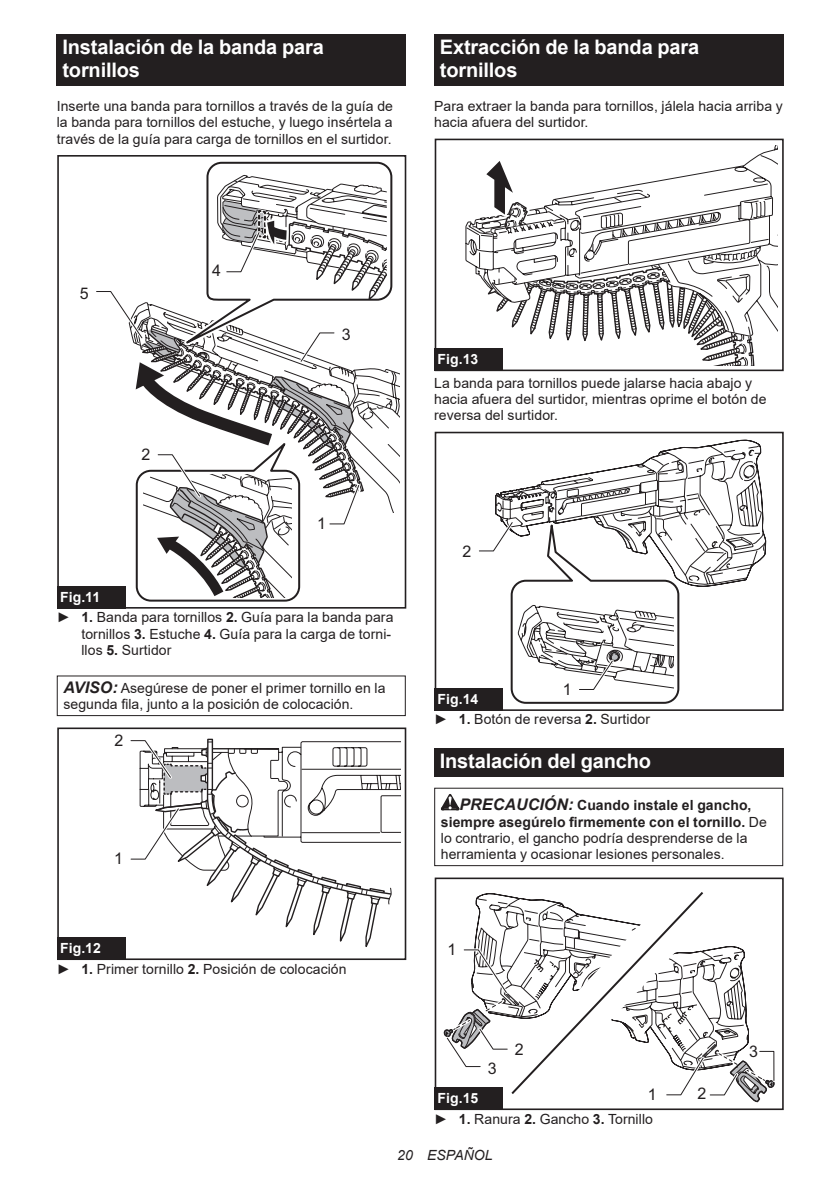
<style>
.page{position:relative;width:840px;height:1191px;background:#fff}
.page>*{position:absolute;margin:0;border:0;box-sizing:border-box;transform-origin:0 0}
.t1{font:700 20px/23.4px "Arial";letter-spacing:-.01em;color:#fff}
.t2{font:16px "Arial";color:#231f20}
.t3{font:14px/16.4px "Arial";letter-spacing:.005em;color:#231f20}
.t4{font:italic 14px "Arial";letter-spacing:.005em;color:#231f20}
.t5{font:700 14px "Arial";color:#fff}
.s1{font-weight:700;color:#fff}
.s2{font-weight:700}
.s3{font-weight:700;font-style:italic;font-size:16px}
</style>
<div class="page">
<div style="left:57px;top:34px;width:348px;height:52px;background:#231f20"></div>
<div style="left:57px;top:155px;width:349px;height:453px;border:2px solid #231f20"></div>
<svg style="left:96px;top:163px;width:304px;height:439px"></svg>
<div style="left:57px;top:586px;width:68px;height:22px;background:#231f20"></div>
<div style="left:57px;top:675px;width:348px;height:41px;border:1px solid #231f20"></div>
<div style="left:57px;top:727px;width:349px;height:233px;border:2px solid #231f20"></div>
<svg style="left:130px;top:738px;width:270px;height:209px"></svg>
<div style="left:57px;top:937px;width:68px;height:23px;background:#231f20"></div>
<div style="left:434px;top:34px;width:348px;height:52px;background:#231f20"></div>
<svg style="left:468px;top:145px;width:309px;height:140px"></svg>
<svg style="left:484px;top:256px;width:271px;height:110px"></svg>
<svg style="left:480px;top:154px;width:49px;height:76px"></svg>
<div style="left:434px;top:343px;width:74px;height:28px;background:#fff"></div>
<div style="left:434px;top:139px;width:349px;height:232px;border:2px solid #231f20"></div>
<div style="left:434px;top:348px;width:68px;height:23px;background:#231f20"></div>
<svg style="left:659px;top:439px;width:107px;height:116px"></svg>
<div style="left:434px;top:432px;width:349px;height:279px;border:2px solid #231f20"></div>
<svg style="left:479px;top:452px;width:286px;height:253px"></svg>
<div style="left:434px;top:688px;width:68px;height:23px;background:#231f20"></div>
<div style="left:434px;top:748px;width:348px;height:29px;background:#231f20"></div>
<svg style="left:440px;top:794px;width:19px;height:16px"></svg>
<div style="left:434px;top:787px;width:348px;height:79px;border:1px solid #231f20"></div>
<div style="left:434px;top:877px;width:349px;height:233px;border:2px solid #231f20"></div>
<svg style="left:443px;top:892px;width:332px;height:211px"></svg>
<div style="left:434px;top:1087px;width:68px;height:23px;background:#231f20"></div>
<h1 class="t1" style="left:62px;top:36px;width:263px">Instalación de la banda para tornillos</h1>
<p class="t3" style="left:57px;top:98px;width:337px;text-align:justify">Inserte una banda para tornillos a través de la guía de la banda para tornillos del estuche, y luego insértela a través de la guía para carga de tornillos en el surtidor.</p>
<h1 class="t1" style="left:439px;top:36px;width:261px">Extracción de la banda para tornillos</h1>
<p class="t3" style="left:434px;top:98px;width:350px">Para extraer la banda para tornillos, jálela hacia arriba y hacia afuera del surtidor.</p>
<p class="t2" style="left:80px;top:282px;width:10px">5</p>
<p class="t2" style="left:141px;top:443px;width:10px">2</p>
<p class="t2" style="left:212px;top:259px;width:10px">4</p>
<p class="t2" style="left:341px;top:323px;width:10px">3</p>
<p class="t2" style="left:317px;top:512px;width:10px">1</p>
<p class="t3" style="left:57px;top:587px;width:338px;line-height:20.2px"><span class="s1">Fig.11<br></span>► <span class="s2">1.</span> Banda para tornillos <span class="s2">2.</span> Guía para la banda para</p>
<p class="t3" style="left:81px;top:625px;width:311px">tornillos <span class="s2">3.</span> Estuche <span class="s2">4.</span> Guía para la carga de torni&shy;llos <span class="s2">5.</span> Surtidor</p>
<p class="t3" style="left:63px;top:680px;width:323px"><span class="s3">AVISO:</span> Asegúrese de poner el primer tornillo en la segunda fila, junto a la posición de colocación.</p>
<p class="t2" style="left:114px;top:729px;width:10px">2</p>
<p class="t2" style="left:114px;top:847px;width:10px">1</p>
<p class="t3" style="left:57px;top:938px;width:291px;line-height:20.2px"><span class="s1">Fig.12<br></span>► <span class="s2">1.</span> Primer tornillo <span class="s2">2.</span> Posición de colocación</p>
<p class="t5" style="left:437px;top:349px;width:42px">Fig.13</p>
<p class="t3" style="left:434px;top:374px;width:333px">La banda para tornillos puede jalarse hacia abajo y hacia afuera del surtidor, mientras oprime el botón de reversa del surtidor.</p>
<p class="t2" style="left:462px;top:540px;width:10px">2</p>
<p class="t2" style="left:562px;top:678px;width:10px">1</p>
<p class="t3" style="left:434px;top:689px;width:217px;line-height:20.2px"><span class="s1">Fig.14<br></span>► <span class="s2">1.</span> Botón de reversa <span class="s2">2.</span> Surtidor</p>
<h1 class="t1" style="left:439px;top:750px;width:213px">Instalación del gancho</h1>
<p class="t3" style="left:440px;top:797px;width:327px;text-indent:19px"><span class="s3">PRECAUCIÓN:</span> <span class="s2">Cuando instale el gancho, siempre asegúrelo firmemente con el tornillo.</span> De lo contrario, el gancho podría desprenderse de la herramienta y ocasionar lesiones personales.</p>
<p class="t2" style="left:447px;top:938px;width:10px">1</p>
<p class="t2" style="left:487px;top:1057px;width:10px">3</p>
<p class="t2" style="left:514px;top:1038px;width:10px">2</p>
<p class="t2" style="left:647px;top:1083px;width:10px">1</p>
<p class="t3" style="left:434px;top:1088px;width:220px;line-height:20.2px"><span class="s1">Fig.15<br></span>► <span class="s2">1.</span> Ranura <span class="s2">2.</span> Gancho <span class="s2">3.</span> Tornillo</p>
<p class="t2" style="left:697px;top:1082px;width:10px">2</p>
<p class="t2" style="left:748px;top:1040px;width:10px">3</p>
<p class="t4" style="left:397px;top:1146px;width:97px">20 ESPAÑOL</p>
</div>
